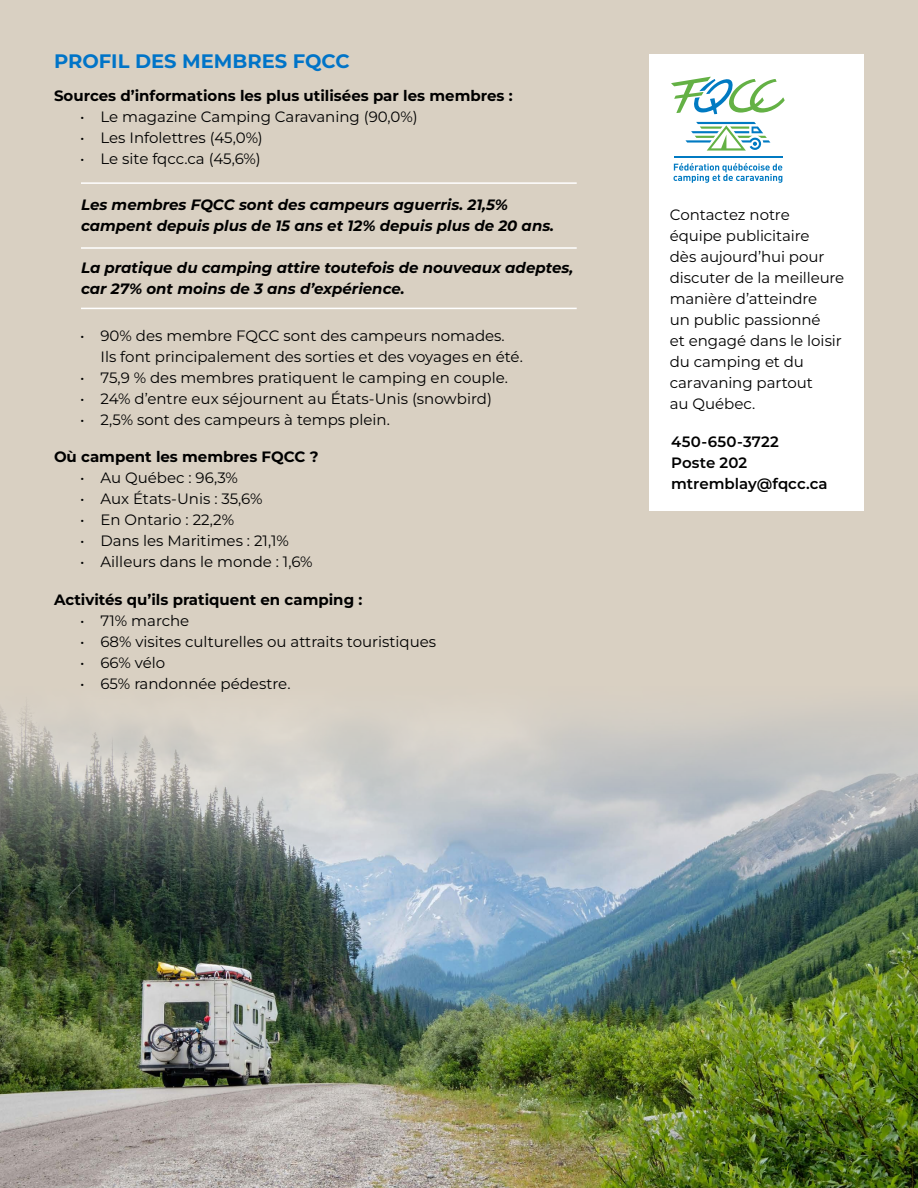
<style>
.page{position:relative;width:918px;height:1188px;background:#fff}
.page>*{position:absolute;margin:0;border:0;box-sizing:border-box;transform-origin:0 0}
.t1{font:700 19.5px "Montserrat";color:#0074c8}
.t2{font:15px/21px "Montserrat";color:#000}
.t3{font:italic 700 15px/21px "Montserrat";color:#000}
.t4{font:700 15px "Montserrat";color:#000}
.t5{font:600 15px/21px "Montserrat";letter-spacing:.005em;color:#000}
</style>
<div class="page">
<div style="left:0;top:0;width:918px;height:1104px;background:#d9d0c2"></div>
<img style="left:0;top:705px;width:918px;height:483px">
<div style="left:649px;top:54px;width:215px;height:457px;background:#fff"></div>
<svg style="left:674px;top:163px;width:108px;height:20px"></svg>
<hr style="left:674px;top:156px;width:108px;height:2px;background:#007ac2">
<svg style="left:671px;top:77px;width:114px;height:37px"></svg>
<svg style="left:685px;top:122px;width:85px;height:29px"></svg>
<hr style="left:81px;top:182px;width:496px;height:2px;background:#fff">
<hr style="left:81px;top:247px;width:496px;height:2px;background:#fff">
<hr style="left:81px;top:308px;width:496px;height:1px;background:#fff">
<h1 class="t1" style="left:54px;top:47px;width:297px">PROFIL DES MEMBRES FQCC</h1>
<p class="t4" style="left:54px;top:84px;width:460px">Sources d’informations les plus utilisées par les membres :</p>
<p class="t2" style="left:80px;top:105px;width:339px">• Le magazine Camping Caravaning (90,0%)</p>
<p class="t2" style="left:80px;top:126px;width:184px">• Les Infolettres (45,0%)</p>
<p class="t2" style="left:80px;top:147px;width:182px">• Le site fqcc.ca (45,6%)</p>
<p class="t3" style="left:81px;top:194px;width:475px">Les membres FQCC sont des campeurs aguerris. 21,5% campent depuis plus de 15 ans et 12% depuis plus de 20 ans.</p>
<p class="t3" style="left:81px;top:257px;width:494px">La pratique du camping attire toutefois de nouveaux adeptes, car 27% ont moins de 3 ans d’expérience.</p>
<p class="t2" style="left:100px;top:324px;width:424px;text-indent:-20px">• 90% des membre FQCC sont des campeurs nomades.<br>Ils font principalement des sorties et des voyages en été.</p>
<p class="t2" style="left:80px;top:366px;width:429px">• 75,9 % des membres pratiquent le camping en couple.</p>
<p class="t2" style="left:80px;top:387px;width:413px">• 24% d’entre eux séjournent au États-Unis (snowbird)</p>
<p class="t2" style="left:80px;top:408px;width:311px">• 2,5% sont des campeurs à temps plein.</p>
<p class="t4" style="left:54px;top:446px;width:266px">Où campent les membres FQCC ?</p>
<p class="t2" style="left:80px;top:467px;width:159px">• Au Québec : 96,3%</p>
<p class="t2" style="left:80px;top:488px;width:184px">• Aux États-Unis : 35,6%</p>
<p class="t2" style="left:80px;top:509px;width:156px">• En Ontario : 22,2%</p>
<p class="t2" style="left:80px;top:530px;width:210px">• Dans les Maritimes : 21,1%</p>
<p class="t2" style="left:80px;top:551px;width:234px">• Ailleurs dans le monde : 1,6%</p>
<p class="t4" style="left:54px;top:588px;width:310px">Activités qu’ils pratiquent en camping :</p>
<p class="t2" style="left:80px;top:609px;width:111px">• 71% marche</p>
<p class="t2" style="left:80px;top:630px;width:358px">• 68% visites culturelles ou attraits touristiques</p>
<p class="t2" style="left:80px;top:651px;width:86px">• 66% vélo</p>
<p class="t2" style="left:80px;top:672px;width:212px">• 65% randonnée pédestre.</p>
<p class="t2" style="left:670px;top:204px;width:176px">Contactez notre équipe publicitaire<br>dès aujourd’hui pour discuter de la meilleure manière d’atteindre<br>un public passionné<br>et engagé dans le loisir du camping et du caravaning partout<br>au Québec.</p>
<p class="t5" style="left:671px;top:430px;width:158px">450-650-3722<br>Poste 202 mtremblay@fqcc.ca</p>
</div>
